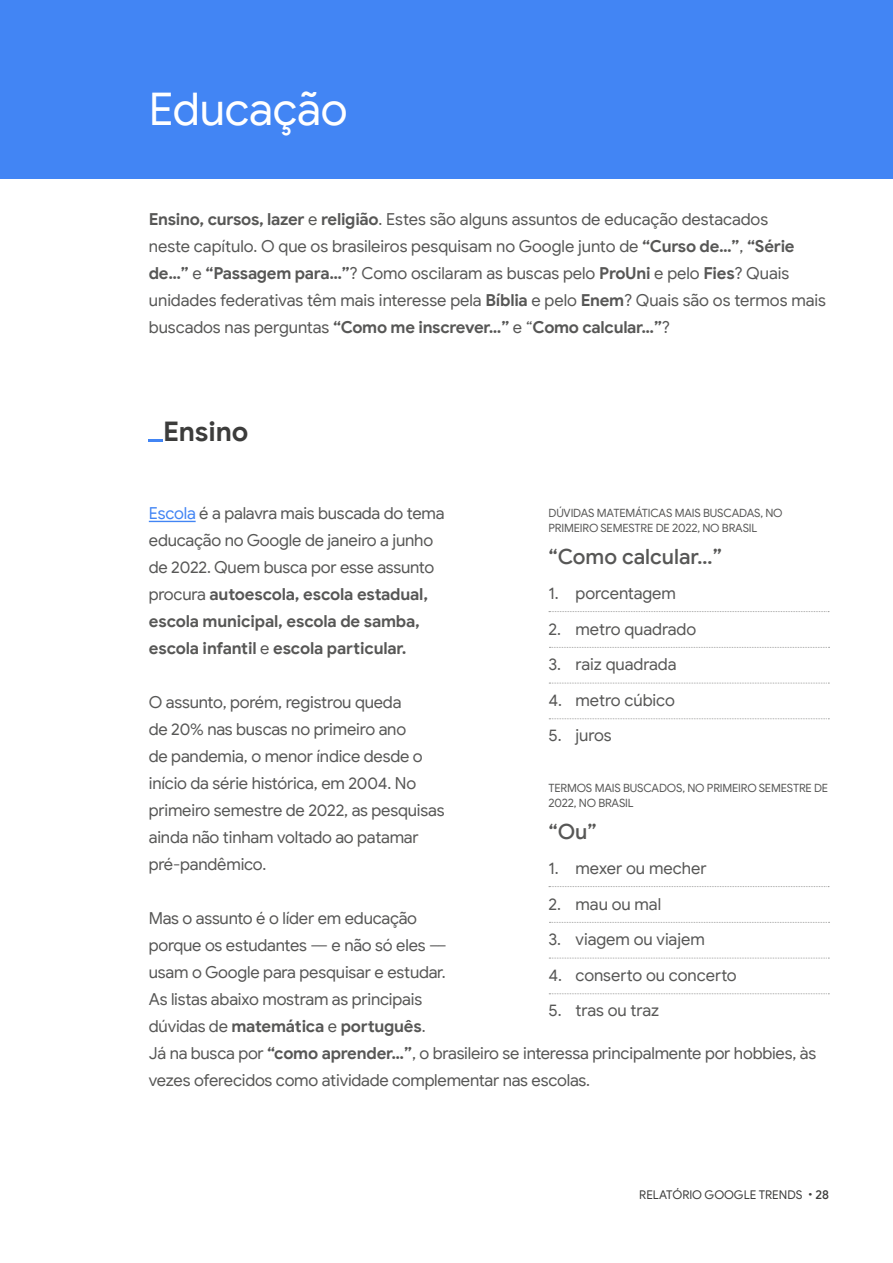
<style>
.page{position:relative;width:893px;height:1263px;background:#fff}
.page>*{position:absolute;margin:0;border:0;box-sizing:border-box;transform-origin:0 0}
.t1{font:45px "Google Sans";letter-spacing:-.005em;color:#fff}
.t2{font:700 27px "Google Sans";letter-spacing:-.005em;color:#3c3c3b}
.t3{font:500 21px "Google Sans";color:#575756}
.t4{font:16.5px/27px "Google Sans";letter-spacing:-.01em;color:#575756}
.t5{font:12px "Google Sans";color:#3c3c3b}
.t6{font:11.4px/15px "Google Sans";letter-spacing:-.015em;color:#575756}
.s1{font-weight:700}
.s2{color:#4285f4}
.s3{font-weight:500}
</style>
<div class="page">
<hr style="left:149px;top:521px;width:47px;height:1px;background:#4285f4">
<svg style="left:149px;top:439px;width:14px;height:2px"></svg>
<svg style="left:549px;top:886px;width:280px;height:1px"></svg>
<svg style="left:549px;top:922px;width:281px;height:1px"></svg>
<svg style="left:549px;top:993px;width:280px;height:1px"></svg>
<svg style="left:549px;top:958px;width:280px;height:1px"></svg>
<svg style="left:549px;top:611px;width:280px;height:1px"></svg>
<svg style="left:549px;top:647px;width:281px;height:1px"></svg>
<svg style="left:549px;top:718px;width:280px;height:1px"></svg>
<svg style="left:549px;top:683px;width:280px;height:1px"></svg>
<div style="left:0;top:0;width:893px;height:179px;background:#4285f4"></div>
<h1 class="t1" style="left:149px;top:82px;width:200px">Educação</h1>
<p class="t4" style="left:149px;top:206px;width:679px"><span class="s1">Ensino, cursos, lazer</span> e <span class="s1">religião</span>. Estes são alguns assuntos de educação destacados<br>neste capítulo. O que os brasileiros pesquisam no Google junto de <span class="s1">“Curso de…”</span>, <span class="s1">“Série de…”</span> e <span class="s1">“Passagem para…”</span>? Como oscilaram as buscas pelo <span class="s1">ProUni</span> e pelo <span class="s1">Fies</span>? Quais unidades federativas têm mais interesse pela <span class="s1">Bíblia</span> e pelo <span class="s1">Enem</span>? Quais são os termos mais buscados nas perguntas <span class="s1">“Como me inscrever…”</span> e “<span class="s1">Como calcular…”</span>?</p>
<h2 class="t2" style="left:163px;top:415px;width:87px">Ensino</h2>
<p class="t6" style="left:549px;top:506px;width:236px">DÚVIDAS MATEMÁTICAS MAIS BUSCADAS, NO<br>PRIMEIRO SEMESTRE DE 2022, NO BRASIL</p>
<p class="t3" style="left:549px;top:543px;width:175px">“Como calcular…”</p>
<p class="t4" style="left:549px;top:580px;width:129px">1. porcentagem</p>
<p class="t4" style="left:549px;top:615px;width:149px">2. metro quadrado</p>
<p class="t4" style="left:549px;top:651px;width:130px">3. raiz quadrada</p>
<p class="t4" style="left:549px;top:686px;width:128px">4. metro cúbico</p>
<p class="t4" style="left:549px;top:722px;width:65px">5. juros</p>
<p class="t4" style="left:149px;top:500px;width:297px"><span class="s2">Escola</span> é a palavra mais buscada do tema educação no Google de janeiro a junho de 2022. Quem busca por esse assunto procura <span class="s1">autoescola, escola estadual, escola municipal, escola de samba, escola infantil</span> e <span class="s1">escola particular.</span></p>
<p class="t4" style="left:149px;top:689px;width:297px">O assunto, porém, registrou queda<br>de 20% nas buscas no primeiro ano<br>de pandemia, o menor índice desde o início da série histórica, em 2004. No primeiro semestre de 2022, as pesquisas ainda não tinham voltado ao patamar pré-pandêmico.</p>
<p class="t4" style="left:149px;top:905px;width:669px">Mas o assunto é o líder em educação<br>porque os estudantes –– e não só eles ––<br>usam o Google para pesquisar e estudar.<br>As listas abaixo mostram as principais<br>dúvidas de <span class="s1">matemática</span> e <span class="s1">português</span>.<br>Já na busca por <span class="s1">“como aprender…”</span>, o brasileiro se interessa principalmente por hobbies, às vezes oferecidos como atividade complementar nas escolas.</p>
<p class="t6" style="left:549px;top:781px;width:281px">TERMOS MAIS BUSCADOS, NO PRIMEIRO SEMESTRE DE<br>2022, NO BRASIL</p>
<p class="t3" style="left:549px;top:818px;width:50px">“Ou”</p>
<p class="t4" style="left:549px;top:855px;width:160px">1. mexer ou mecher</p>
<p class="t4" style="left:549px;top:890px;width:114px">2. mau ou mal</p>
<p class="t4" style="left:549px;top:926px;width:158px">3. viagem ou viajem</p>
<p class="t4" style="left:549px;top:961px;width:190px">4. conserto ou concerto</p>
<p class="t4" style="left:549px;top:997px;width:112px">5. tras ou traz</p>
<p class="t5" style="left:639px;top:1188px;width:191px">RELATÓRIO GOOGLE TRENDS • <span class="s3">28</span></p>
</div>
